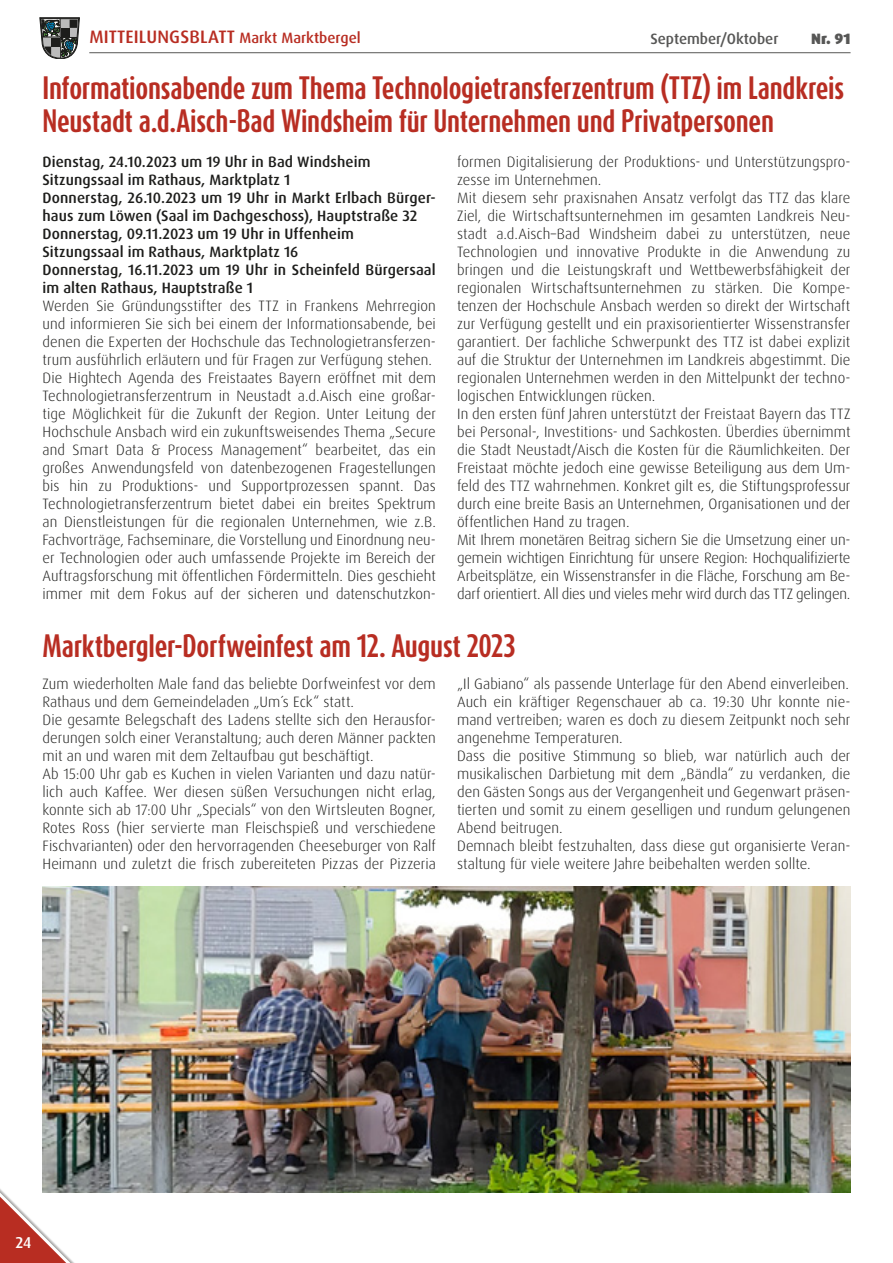
<style>
.page{position:relative;width:893px;height:1263px;background:#fff}
.page>*{position:absolute;margin:0;border:0;box-sizing:border-box;transform-origin:0 0}
._3__Überschrift_klein{font:700 27px/32.4px "Dax Compact Pro";letter-spacing:-.01em;color:#b82d22}
.t1{font:500 18px "Dax Pro";letter-spacing:.01em;color:#b82d22}
.t2{font:500 15.75px "Dax Pro";color:#fff}
._1__Grundtext{font:300 15px/18px "Dax Pro";letter-spacing:.005em;color:#1d1d1b;text-align:justify}
._1__Grundtext-2{font:500 15px/18px "Dax Pro";letter-spacing:.005em;color:#1d1d1b}
.t3{font:500 15px "Dax Pro";color:#575756}
.t4{font:900 15px "Dax Pro";color:#575756}
.s1{font-size:15px}
</style>
<div class="page">
<svg style="left:40px;top:18px;width:39px;height:41px;background:#666c6b"></svg>
<hr style="left:89px;top:52px;width:761px;height:1px;background:#575756">
<svg style="left:0;top:1170px;width:74px;height:93px"></svg>
<img style="left:43px;top:887px;width:807px;height:306px">
<p class="t1" style="left:89px;top:25px;width:273px">MITTEILUNGSBLATT <span class="s1">Markt Marktbergel</span></p>
<p class="t3" style="left:650px;top:29px;width:130px">September/Oktober</p>
<p class="t4" style="left:811px;top:29px;width:41px">Nr. 91</p>
<p class="_3__Überschrift_klein" style="left:43px;top:72px;width:803px">Informationsabende zum Thema Technologietransferzentrum (TTZ) im Landkreis<br>Neustadt a.d.Aisch-Bad Windsheim für Unternehmen und Privatpersonen</p>
<p class="_1__Grundtext-2" style="left:43px;top:152px;width:330px">Dienstag, 24.10.2023 um 19 Uhr in Bad Windsheim</p>
<p class="_1__Grundtext-2" style="left:43px;top:170px;width:249px">Sitzungssaal im Rathaus, Marktplatz 1</p>
<p class="_1__Grundtext-2" style="left:43px;top:188px;width:395px">Donnerstag, 26.10.2023 um 19 Uhr in Markt Erlbach Bürger&shy;haus zum Löwen (Saal im Dachgeschoss), Hauptstraße 32</p>
<p class="_1__Grundtext-2" style="left:43px;top:224px;width:313px">Donnerstag, 09.11.2023 um 19 Uhr in Uffenheim</p>
<p class="_1__Grundtext-2" style="left:43px;top:242px;width:257px">Sitzungssaal im Rathaus, Marktplatz 16</p>
<p class="_1__Grundtext-2" style="left:43px;top:260px;width:395px">Donnerstag, 16.11.2023 um 19 Uhr in Scheinfeld Bürgersaal im alten Rathaus, Hauptstraße 1</p>
<p class="_1__Grundtext" style="left:43px;top:296px;width:395px">Werden Sie Gründungsstifter des TTZ in Frankens Mehrregion und informieren Sie sich bei einem der Informationsabende, bei denen die Experten der Hochschule das Technologietransferzen&shy;trum ausführlich erläutern und für Fragen zur Verfügung stehen.</p>
<p class="_1__Grundtext" style="left:43px;top:368px;width:395px">Die Hightech Agenda des Freistaates Bayern eröffnet mit dem Technologietransferzentrum in Neustadt a.d.Aisch eine großar&shy;tige Möglichkeit für die Zukunft der Region. Unter Leitung der Hochschule Ansbach wird ein zukunftsweisendes Thema „Secure and Smart Data &amp; Process Management“ bearbeitet, das ein großes Anwendungsfeld von datenbezogenen Fragestellungen bis hin zu Produktions- und Supportprozessen spannt. Das Technologietransferzentrum bietet dabei ein breites Spektrum an Dienstleistungen für die regionalen Unternehmen, wie z.B.<br>Fachvorträge, Fachseminare, die Vorstellung und Einordnung neu&shy;er Technologien oder auch umfassende Projekte im Bereich der Auftragsforschung mit öffentlichen Fördermitteln. Dies geschieht immer mit dem Fokus auf der sicheren und datenschutzkon-</p>
<p class="_1__Grundtext" style="left:457px;top:152px;width:395px">formen Digitalisierung der Produktions- und Unterstützungspro&shy;zesse im Unternehmen.</p>
<p class="_1__Grundtext" style="left:457px;top:188px;width:395px">Mit diesem sehr praxisnahen Ansatz verfolgt das TTZ das klare Ziel, die Wirtschaftsunternehmen im gesamten Landkreis Neu&shy;stadt a.d.Aisch–Bad Windsheim dabei zu unterstützen, neue Technologien und innovative Produkte in die Anwendung zu bringen und die Leistungskraft und Wettbewerbsfähigkeit der regionalen Wirtschaftsunternehmen zu stärken. Die Kompe&shy;tenzen der Hochschule Ansbach werden so direkt der Wirtschaft zur Verfügung gestellt und ein praxisorientierter Wissenstransfer garantiert. Der fachliche Schwerpunkt des TTZ ist dabei explizit auf die Struktur der Unternehmen im Landkreis abgestimmt. Die regionalen Unternehmen werden in den Mittelpunkt der techno&shy;logischen Entwicklungen rücken.</p>
<p class="_1__Grundtext" style="left:457px;top:404px;width:395px">In den ersten fünf Jahren unterstützt der Freistaat Bayern das TTZ bei Personal-, Investitions- und Sachkosten. Überdies übernimmt die Stadt Neustadt/Aisch die Kosten für die Räumlichkeiten. Der Freistaat möchte jedoch eine gewisse Beteiligung aus dem Um&shy;feld des TTZ wahrnehmen. Konkret gilt es, die Stiftungsprofessur durch eine breite Basis an Unternehmen, Organisationen und der öffentlichen Hand zu tragen.</p>
<p class="_1__Grundtext" style="left:457px;top:530px;width:395px">Mit Ihrem monetären Beitrag sichern Sie die Umsetzung einer un&shy;gemein wichtigen Einrichtung für unsere Region: Hochqualifizierte Arbeitsplätze, ein Wissenstransfer in die Fläche, Forschung am Be&shy;darf orientiert. All dies und vieles mehr wird durch das TTZ gelingen.</p>
<p class="_3__Überschrift_klein" style="left:43px;top:630px;width:475px">Marktbergler-Dorfweinfest am 12. August 2023</p>
<p class="_1__Grundtext" style="left:43px;top:674px;width:395px">Zum wiederholten Male fand das beliebte Dorfweinfest vor dem<br>Rathaus und dem Gemeindeladen „Um´s Eck“ statt.</p>
<p class="_1__Grundtext" style="left:43px;top:710px;width:395px">Die gesamte Belegschaft des Ladens stellte sich den Herausfor&shy;derungen solch einer Veranstaltung; auch deren Männer packten mit an und waren mit dem Zeltaufbau gut beschäftigt.</p>
<p class="_1__Grundtext" style="left:43px;top:764px;width:395px">Ab 15:00 Uhr gab es Kuchen in vielen Varianten und dazu natür&shy;lich auch Kaffee. Wer diesen süßen Versuchungen nicht erlag, konnte sich ab 17:00 Uhr „Specials“ von den Wirtsleuten Bogner, Rotes Ross (hier servierte man Fleischspieß und verschiedene Fischvarianten) oder den hervorragenden Cheeseburger von Ralf Heimann und zuletzt die frisch zubereiteten Pizzas der Pizzeria</p>
<p class="_1__Grundtext" style="left:457px;top:674px;width:394px">„Il Gabiano“ als passende Unterlage für den Abend einverleiben.</p>
<p class="_1__Grundtext" style="left:457px;top:692px;width:395px">Auch ein kräftiger Regenschauer ab ca. 19:30 Uhr konnte nie&shy;mand vertreiben; waren es doch zu diesem Zeitpunkt noch sehr angenehme Temperaturen.</p>
<p class="_1__Grundtext" style="left:457px;top:746px;width:395px">Dass die positive Stimmung so blieb, war natürlich auch der musikalischen Darbietung mit dem „Bändla“ zu verdanken, die den Gästen Songs aus der Vergangenheit und Gegenwart präsen&shy;tierten und somit zu einem geselligen und rundum gelungenen Abend beitrugen.</p>
<p class="_1__Grundtext" style="left:457px;top:836px;width:395px">Demnach bleibt festzuhalten, dass diese gut organisierte Veran&shy;staltung für viele weitere Jahre beibehalten werden sollte.</p>
<p class="t2" style="left:15px;top:1232px;width:17px">24</p>
</div>
